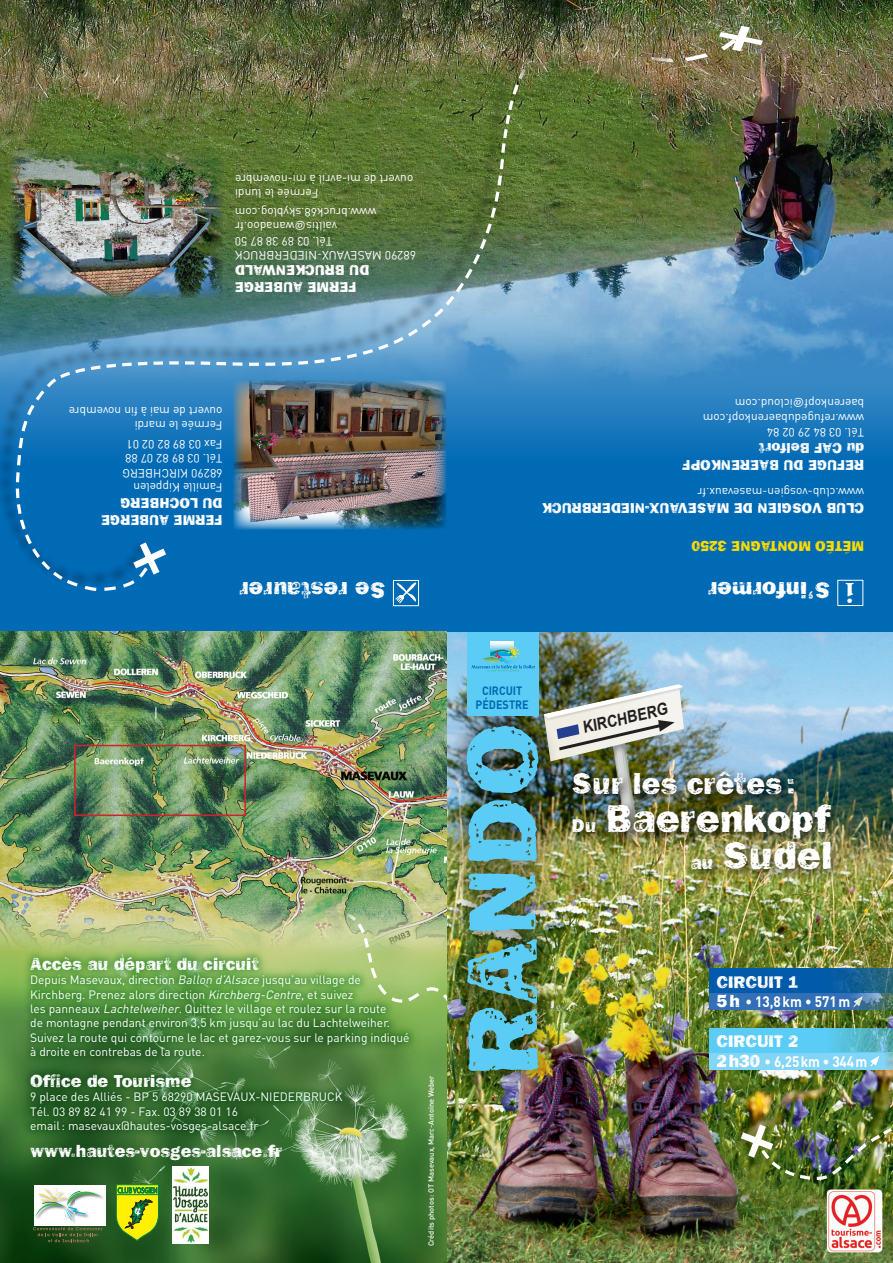
<style>
.page{position:relative;width:893px;height:1263px;background:#fff}
.page>*{position:absolute;margin:0;border:0;box-sizing:border-box;transform-origin:0 0}
.t1{font:102.6px "Frankie";color:#5accf5}
.t2{font:40.2px/37.3px "Frankie";color:#fff;text-align:right}
.t3{font:700 31.35px "Adobe Garamond Pro";color:#fff}
.t4{font:31.2px "Frankie";color:#fff}
.t5{font:24px "Frankie";color:#fff}
.t6{font:18px "Frankie";color:#fff}
.t7{font:17.4px "Frankie";color:#fff}
.t8{font:700 16.5px "Arial";color:#231f20;scale:.87 1}
.t9{font:15px/17.1px "Frankie";color:#fff}
.t10{font:700 15px "DIN";letter-spacing:-.005em;color:#fff;scale:.9 1}
.t11{font:15px "Frankie";color:#ffdc01}
.t12{font:12px/14.4px "DIN";color:#fff}
.t13{font:700 12px/14.4px "DIN";color:#006ab5;text-align:center;scale:.9 1}
.t14{font:12px "Helvetica";color:#fff}
.t15{font:500 7.5px "DIN";color:#fff}
.s1{font-style:italic}
.s2{font-size:19.2px}
.s3{font-family:"Frankie";font-weight:400;font-size:18px}
</style>
<div class="page">
<img style="left:446px;top:631px;width:447px;height:174px">
<img style="left:446px;top:805px;width:447px;height:458px">
<div style="left:709px;top:1052px;width:184px;height:17px;background:#82d5f7"></div>
<svg style="left:870px;top:1056px;width:9px;height:11px"></svg>
<svg style="left:709px;top:993px;width:184px;height:17px;background:#3872af"></svg>
<svg style="left:852px;top:996px;width:11px;height:12px"></svg>
<svg style="left:709px;top:1028px;width:184px;height:24px;background:#5ac5e7"></svg>
<svg style="left:709px;top:969px;width:184px;height:24px;background:#085ca1"></svg>
<img style="left:560px;top:730px;width:169px;height:130px">
<img style="left:543px;top:681px;width:142px;height:80px">
<div style="left:567px;top:766px;width:276px;height:115px;background:#231f20;opacity:.75"></div>
<img style="left:734px;top:1117px;width:159px;height:65px">
<div style="left:446px;top:704px;width:114px;height:390px;background:#231f20;opacity:.5"></div>
<div style="left:467px;top:631px;width:71px;height:85px;background:#5accf5"></div>
<svg style="left:490px;top:641px;width:23px;height:6px"></svg>
<svg style="left:472px;top:647px;width:63px;height:25px"></svg>
<img style="left:827px;top:1189px;width:55px;height:63px">
<img style="left:446px;top:0;width:447px;height:205px">
<svg style="left:446px;top:205px;width:447px;height:426px;background:#2c7cb1"></svg>
<div style="left:446px;top:25px;width:95px;height:563px;background:#231f20;opacity:.75"></div>
<svg style="left:446px;top:41px;width:100px;height:552px;background:#427c88"></svg>
<div style="left:605px;top:21px;width:128px;height:38px;background:#231f20;opacity:.75"></div>
<img style="left:610px;top:17px;width:169px;height:54px">
<div style="left:837px;top:580px;width:26px;height:26px;border:1px solid #fff"></div>
<img style="left:137px;top:0;width:309px;height:25px">
<svg style="left:0;top:0;width:137px;height:25px;background:#485130"></svg>
<div style="left:0;top:205px;width:446px;height:426px;background:#006ab5"></div>
<div style="left:0;top:25px;width:446px;height:563px;background:#231f20;opacity:.75"></div>
<img style="left:14px;top:41px;width:432px;height:552px">
<svg style="left:116px;top:535px;width:57px;height:56px"></svg>
<svg style="left:395px;top:582px;width:22px;height:22px"></svg>
<div style="left:393px;top:580px;width:26px;height:26px;border:1px solid #fff"></div>
<img style="left:0;top:631px;width:446px;height:284px">
<img style="left:0;top:915px;width:446px;height:348px">
<svg style="left:323px;top:909px;width:123px;height:342px;background:#6e9859"></svg>
<div style="left:22px;top:948px;width:396px;height:117px;background:#1fa245;opacity:.6"></div>
<div style="left:22px;top:1065px;width:329px;height:76px;background:#1fa245;opacity:.6"></div>
<div style="left:74px;top:745px;width:172px;height:71px;border:2px solid #d1232a"></div>
<svg style="left:115px;top:1184px;width:45px;height:58px;background:#91b018"></svg>
<img style="left:34px;top:1186px;width:72px;height:39px">
<svg style="left:35px;top:1186px;width:66px;height:34px"></svg>
<svg style="left:33px;top:1227px;width:69px;height:15px"></svg>
<svg style="left:155px;top:707px;width:1px;height:12px"></svg>
<img style="left:173px;top:1166px;width:36px;height:78px">
<p class="t12" style="left:413px;top:201px;width:180px;text-align:right;rotate:-180deg">Fermée le lundi<br>ouvert de mi-avril à mi-novembre</p>
<p class="t12" style="left:376px;top:234px;width:143px;text-indent:39px;rotate:-180deg">vailtis www.bruck68.skyblog.com</p>
<p class="t14" style="left:306px;top:235px;width:13px;rotate:-180deg">@</p>
<p class="t12" style="left:416px;top:263px;width:183px;text-align:right;rotate:-180deg">68290 MASEVAUX-NIEDERBRUCK<br>Tél. 03 89 38 87 50<br>wanadoo.fr</p>
<p class="t9" style="left:369px;top:296px;width:136px;text-align:right;rotate:-180deg">FERME AUBERGE<br>DU BRUCKENWALD</p>
<p class="t12" style="left:223px;top:433px;width:155px;rotate:-180deg">Fermée le mardi<br>ouvert de mai à fin novembre</p>
<p class="t12" style="left:793px;top:411px;width:59px;rotate:-180deg">icloud.com</p>
<p class="t14" style="left:804px;top:412px;width:13px;rotate:-180deg">@</p>
<p class="t12" style="left:864px;top:411px;width:61px;rotate:-180deg">baerenkopf</p>
<p class="t12" style="left:864px;top:426px;width:163px;rotate:-180deg">www.refugedubaerenkopf.com</p>
<p class="t12" style="left:864px;top:440px;width:99px;rotate:-180deg">Tél. 03 84 29 02 84</p>
<p class="t12" style="left:223px;top:495px;width:102px;rotate:-180deg">Famille Kippelen<br>68290 KIRCHBERG<br>Tél. 03 89 82 07 88<br>Fax 03 89 82 02 01</p>
<p class="t9" style="left:223px;top:529px;width:123px;rotate:-180deg">FERME AUBERGE<br>DU LOCHBERG</p>
<p class="t9" style="left:864px;top:474px;width:183px;rotate:-180deg">REFUGE DU BAERENKOPF du CAF Belfort</p>
<p class="t12" style="left:864px;top:500px;width:168px;rotate:-180deg">www.club-vosgien-masevaux.fr</p>
<p class="t9" style="left:864px;top:517px;width:324px;rotate:-180deg">CLUB VOSGIEN DE MASEVAUX-NIEDERBRUCK</p>
<p class="t11" style="left:864px;top:555px;width:174px;rotate:-180deg">MÉTÉO MONTAGNE 3250</p>
<h3 class="t5" style="left:385px;top:605px;width:147px;rotate:-180deg">Se restaurer</h3>
<h3 class="t5" style="left:830px;top:605px;width:123px;rotate:-180deg">S’informer</h3>
<h3 class="t3" style="left:855px;top:611px;width:10px;rotate:-180deg">i</h3>
<h3 class="t6" style="left:30px;top:953px;width:230px">Accès au départ du circuit</h3>
<p class="t12" style="left:30px;top:972px;width:381px">Depuis Masevaux, direction <span class="s1">Ballon d’Alsace</span> jusqu’au village de Kirchberg. Prenez alors direction <span class="s1">Kirchberg-Centre</span>, et suivez<br>les panneaux <span class="s1">Lachtelweiher</span>. Quittez le village et roulez sur la route<br>de montagne pendant environ 3,5 km jusqu’au lac du Lachtelweiher.<br>Suivez la route qui contourne le lac et garez-vous sur le parking indiqué à droite en contrebas de la route.</p>
<h3 class="t6" style="left:30px;top:1070px;width:163px">Office de Tourisme</h3>
<p class="t12" style="left:30px;top:1089px;width:314px">9 place des Alliés - BP 5 68290 MASEVAUX-NIEDERBRUCK<br>Tél. 03 89 82 41 99 - Fax. 03 89 38 01 16<br>email : masevaux@hautes-vosges-alsace.fr</p>
<h3 class="t6" style="left:30px;top:1140px;width:253px">www.hautes-vosges-alsace.fr</h3>
<p class="t15" style="left:426px;top:1246px;width:172px;rotate:-90deg">Crédits photos : OT Masevaux, Marc-Antoine Weber</p>
<p class="t13" style="left:476px;top:682px;width:61px">CIRCUIT<br>PÉDESTRE</p>
<h1 class="t1" style="left:441px;top:1076px;width:352px;rotate:-90deg">RANDO</h1>
<h3 class="t8" style="left:581px;top:719px;width:101px;rotate:-13deg">KIRCHBERG</h3>
<h3 class="t4" style="left:572px;top:765px;width:225px">Sur les crêtes :</h3>
<h2 class="t2" style="left:572px;top:799px;width:262px"><span class="s2">Du</span> Baerenkopf <span class="s2">au</span> Sudel</h2>
<h3 class="t7" style="left:716px;top:971px;width:84px">CIRCUIT 1</h3>
<p class="t10" style="left:716px;top:992px;width:150px"><span class="s3">5 h</span> • 13,8 km • 571 m</p>
<h3 class="t7" style="left:716px;top:1031px;width:83px">CIRCUIT 2</h3>
<p class="t10" style="left:716px;top:1051px;width:169px"><span class="s3">2 h30</span> • 6,25 km • 344 m</p>
</div>
